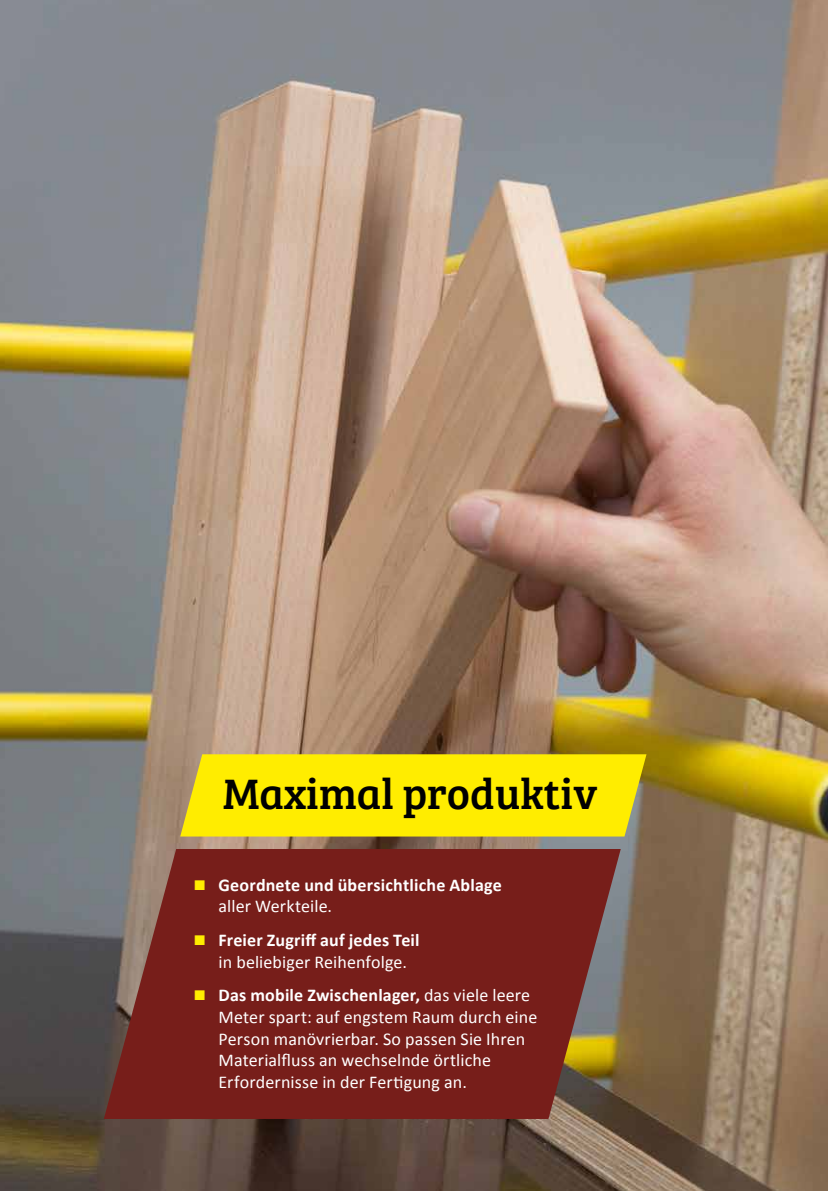
<style>
.page{position:relative;width:828px;height:1191px;background:#fff}
.page>*{position:absolute;margin:0;border:0;box-sizing:border-box;transform-origin:0 0}
.t1{font:44px "Bree Serif";color:#000}
.t2{font:18px/21.6px "Calibri";letter-spacing:.005em;color:#fff}
.t3{font:700 18px/21.6px "Calibri";letter-spacing:.01em;color:#fff}
.s1{color:#ffed00}
.s2{font-weight:400}
.s3{font-weight:700}
</style>
<div class="page">
<img style="left:0;top:0;width:828px;height:1191px">
<div style="left:180px;top:754px;width:466px;height:82px;background:#ffed00"></div>
<svg style="left:104px;top:849px;width:517px;height:270px;background:#782a24"></svg>
<h1 class="t1" style="left:222px;top:760px;width:376px">Maximal produktiv</h1>
<p class="t3" style="left:219px;top:873px;width:285px;text-indent:-24px"><span class="s1">■</span> Geordnete und übersichtliche Ablage <span class="s2">aller Werkteile.</span></p>
<p class="t3" style="left:219px;top:928px;width:202px;text-indent:-24px"><span class="s1">■</span> Freier Zugriff auf jedes Teil <span class="s2">in beliebiger Reihenfolge.</span></p>
<p class="t2" style="left:219px;top:983px;width:320px;text-indent:-24px"><span class="s1">■</span> <span class="s3">Das mobile Zwischenlager,</span> das viele leere Meter spart: auf engstem Raum durch eine Person manövrierbar. So passen Sie Ihren Materialfluss an wechselnde örtliche Erfordernisse in der Fertigung an.</p>
</div>
